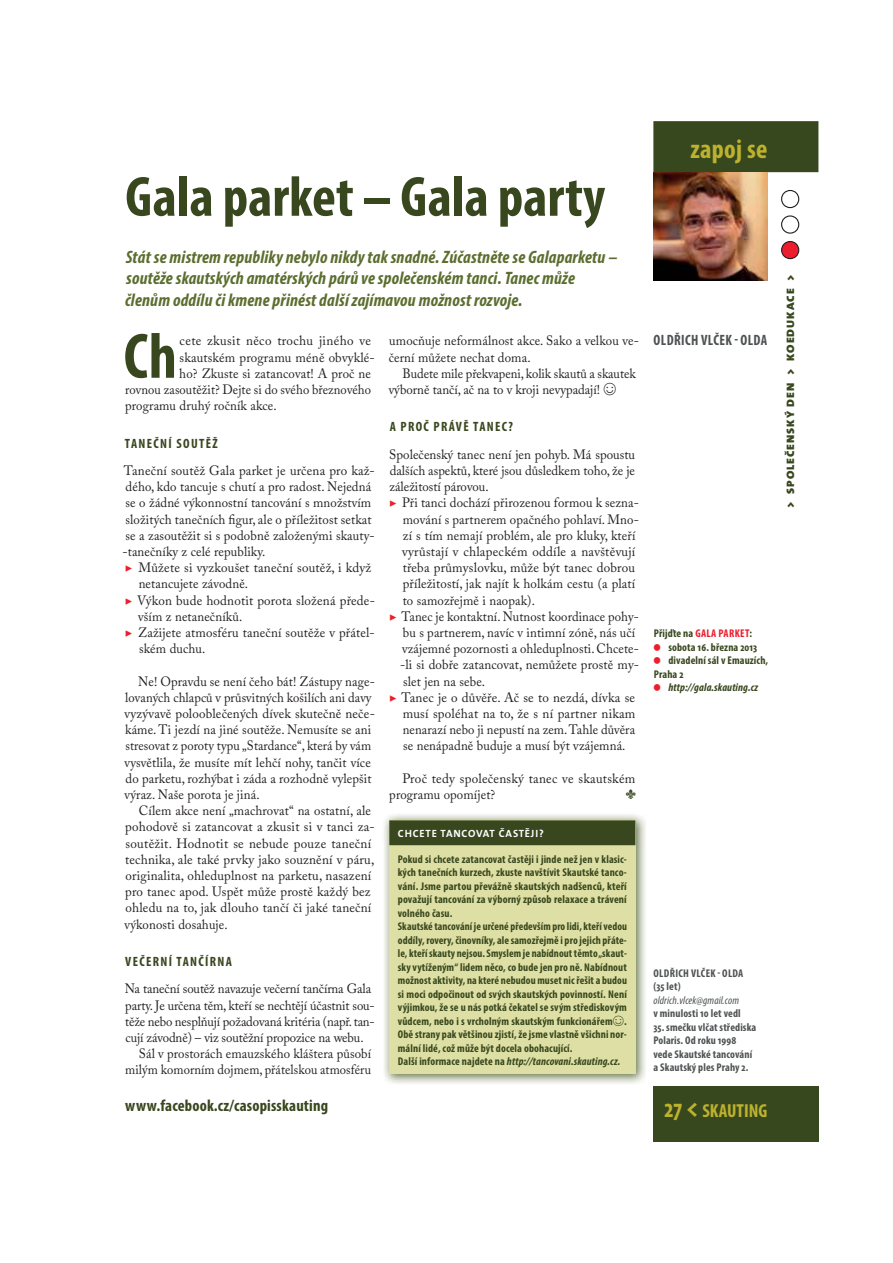
<style>
.page{position:relative;width:893px;height:1263px;background:#fff}
.page>*{position:absolute;margin:0;border:0;box-sizing:border-box;transform-origin:0 0}
.t1{font:700 condensed 64.65px "Myriad Pro";color:#38471e;scale:.95 1}
.t2{font:700 condensed 57px "Myriad Pro";color:#38471e}
.t3{font:700 condensed 27px "Myriad Pro";letter-spacing:.01em;color:#bdb22d}
.t4{font:700 condensed 18.9px "Myriad Pro";color:#bdb22d}
.t5{font:italic 700 condensed 18px/21.6px "Myriad Pro";letter-spacing:.01em;color:#5c6e2f}
.t6{font:700 condensed 16.5px "Myriad Pro";letter-spacing:.01em;color:#38471e}
.t7{font:700 condensed 15px "Myriad Pro";letter-spacing:.03em;color:#4f5253;scale:.95 1}
.t8{font:13.5px/16.2px "Adobe Caslon Pro";letter-spacing:.01em;color:#231f20;scale:.95 1}
.t9{font:13.5px/16.2px "Adobe Caslon Pro";letter-spacing:.01em;color:#231f20}
.t10{font:13.5px/16.2px "Adobe Caslon Pro";letter-spacing:.01em;color:#231f20;scale:.94 1}
.t11{font:13.5px "Adobe Caslon Pro";letter-spacing:.01em;color:#231f20;scale:.96 1}
.t12{font:13.5px "Adobe Caslon Pro";letter-spacing:-.01em;color:#231f20;scale:.95 1}
.t13{font:13.5px "Adobe Caslon Pro";letter-spacing:.01em;color:#231f20;scale:.93 1}
.t14{font:700 condensed 13.5px "Myriad Pro";letter-spacing:.1em;color:#38471e}
.t15{font:13.5px "Adobe Caslon Pro";letter-spacing:.03em;color:#231f20}
.t16{font:700 condensed 11.25px/13.5px "Myriad Pro";letter-spacing:.01em;color:#38471e}
.t17{font:700 condensed 11.25px/13.5px "Myriad Pro";letter-spacing:.01em;color:#4f5253}
.t18{font:700 condensed 11.25px/13.5px "Myriad Pro";letter-spacing:.03em;color:#4f5253}
.t19{font:italic condensed 11.25px "Myriad Pro";letter-spacing:.01em;color:#4f5253}
.t20{font:italic 700 condensed 11.25px "Myriad Pro";letter-spacing:.01em;color:#38471e}
.t21{font:900 10.8px "The Mix CE B9";letter-spacing:.08em;color:#38471e;scale:1.11 1}
.t22{font:700 10.5px "The Mix CE B7";letter-spacing:.075em;color:#fff}
.s1{font-family:"Minion Pro";color:#ec1e2e}
.s2{font-style:italic}
.s3{color:#ec1e2e}
.s4{font-size:27px}
.s5{font-family:"The Mix CE B7";font-stretch:normal;font-size:24px}
</style>
<div class="page">
<div style="left:653px;top:121px;width:165px;height:52px;background:#38481e"></div>
<svg style="left:781px;top:215px;width:19px;height:19px"></svg>
<svg style="left:781px;top:241px;width:19px;height:19px"></svg>
<svg style="left:781px;top:190px;width:19px;height:19px"></svg>
<div style="left:653px;top:1086px;width:165px;height:56px;background:#38481e"></div>
<img style="left:384px;top:814px;width:262px;height:270px">
<div style="left:389px;top:820px;width:246px;height:254px;background:#dedfa4"></div>
<div style="left:389px;top:820px;width:246px;height:25px;background:#38471e"></div>
<img style="left:653px;top:173px;width:114px;height:108px">
<h2 class="t2" style="left:125px;top:175px;width:481px">Gala parket – Gala party</h2>
<h3 class="t5" style="left:125px;top:247px;width:494px">Stát se mistrem republiky nebylo nikdy tak snadné. Zúčastněte se Galaparketu – soutěže skautských amatérských párů ve společenském tanci. Tanec může členům oddílu či kmene přinést další zajímavou možnost rozvoje.</h3>
<h1 class="t1" style="left:124px;top:331px;width:57px">Ch</h1>
<p class="t15" style="left:180px;top:336px;width:193px">cete zkusit něco trochu jiného ve</p>
<p class="t11" style="left:180px;top:352px;width:205px">skautském programu méně obvyklé-</p>
<p class="t8" style="left:179px;top:367px;width:203px">ho? Zkuste si zatancovat! A proč ne</p>
<p class="t13" style="left:125px;top:384px;width:266px">rovnou zasoutěžit? Dejte si do svého březnového</p>
<p class="t8" style="left:125px;top:399px;width:161px">programu druhý ročník akce.</p>
<p class="t14" style="left:125px;top:438px;width:94px">TANEČNÍ SOUTĚŽ</p>
<p class="t11" style="left:124px;top:465px;width:263px">Taneční soutěž Gala parket je určena pro kaž-</p>
<p class="t8" style="left:126px;top:480px;width:260px">dého, kdo tancuje s chutí a pro radost. Nejedná</p>
<p class="t8" style="left:126px;top:496px;width:260px">se o žádné výkonnostní tancování s množstvím</p>
<p class="t8" style="left:126px;top:513px;width:261px">složitých tanečních figur, ale o příležitost setkat</p>
<p class="t8" style="left:126px;top:529px;width:264px">se a zasoutěžit si s podobně založenými skauty-</p>
<p class="t8" style="left:122px;top:545px;width:152px">-tanečníky z celé republiky.</p>
<p class="t9" style="left:125px;top:561px;width:248px"><span class="s1">▶</span> Můžete si vyzkoušet taneční soutěž, i když</p>
<p class="t8" style="left:139px;top:577px;width:117px">netancujete závodně.</p>
<p class="t9" style="left:125px;top:594px;width:251px"><span class="s1">▶</span> Výkon bude hodnotit porota složená přede-</p>
<p class="t8" style="left:138px;top:610px;width:111px">vším z netanečníků.</p>
<p class="t11" style="left:125px;top:627px;width:262px"><span class="s1">▶</span> Zažijete atmosféru taneční soutěže v přátel-</p>
<p class="t8" style="left:139px;top:642px;width:71px">ském duchu.</p>
<p class="t8" style="left:125px;top:675px;width:265px;text-indent:14px">Ne! Opravdu se není čeho bát! Zástupy nage&shy;lovaných chlapců v průsvitných košilích ani davy vyzývavě polooblečených dívek skutečně neče&shy;káme. Ti jezdí na jiné soutěže. Nemusíte se ani stresovat z poroty typu „Stardance“, která by vám vysvětlila, že musíte mít lehčí nohy, tančit více do parketu, rozhýbat i záda a rozhodně vylepšit výraz. Naše porota je jiná.</p>
<p class="t8" style="left:125px;top:804px;width:265px;text-indent:14px">Cílem akce není „machrovat“ na ostatní, ale pohodově si zatancovat a zkusit si v tanci za&shy;soutěžit. Hodnotit se nebude pouze taneční technika, ale také prvky jako souznění v páru, originalita, ohleduplnost na parketu, nasazení pro tanec apod. Uspět může prostě každý bez ohledu na to, jak dlouho tančí či jaké taneční výkonosti dosahuje.</p>
<p class="t14" style="left:125px;top:956px;width:108px">VEČERNÍ TANČÍRNA</p>
<p class="t12" style="left:125px;top:984px;width:261px">Na taneční soutěž navazuje večerní tančírna Gala</p>
<p class="t12" style="left:125px;top:1000px;width:264px">party. Je určena těm, kteří se nechtějí účastnit sou-</p>
<p class="t12" style="left:125px;top:1016px;width:264px">těže nebo nesplňují požadovaná kritéria (např. tan-</p>
<p class="t12" style="left:126px;top:1032px;width:252px">cují závodně) – viz soutěžní propozice na webu.</p>
<p class="t8" style="left:139px;top:1047px;width:246px">Sál v prostorách emauzského kláštera působí</p>
<p class="t13" style="left:125px;top:1065px;width:266px">milým komorním dojmem, přátelskou atmosféru</p>
<p class="t6" style="left:125px;top:1100px;width:204px">www.facebook.cz/casopisskauting</p>
<p class="t8" style="left:389px;top:334px;width:265px">umocňuje neformálnost akce. Sako a velkou ve&shy;černí můžete nechat doma.</p>
<p class="t10" style="left:389px;top:367px;width:264px;text-indent:14px">Budete mile překvapeni, kolik skautů a skautek výborně tančí, ač na to v kroji nevypadají!</p>
<p class="t14" style="left:390px;top:422px;width:125px">A PROČ PRÁVĚ TANEC?</p>
<p class="t11" style="left:389px;top:449px;width:258px">Společenský tanec není jen pohyb. Má spoustu</p>
<p class="t8" style="left:390px;top:464px;width:260px">dalších aspektů, které jsou důsledkem toho, že je</p>
<p class="t8" style="left:389px;top:480px;width:106px">záležitostí párovou.</p>
<p class="t8" style="left:389px;top:496px;width:264px"><span class="s1">▶</span> Při tanci dochází přirozenou formou k sezna-</p>
<p class="t8" style="left:403px;top:513px;width:250px">mování s partnerem opačného pohlaví. Mno-</p>
<p class="t8" style="left:403px;top:529px;width:246px">zí s tím nemají problém, ale pro kluky, kteří</p>
<p class="t9" style="left:402px;top:545px;width:235px">vyrůstají v chlapeckém oddíle a navštěvují</p>
<p class="t9" style="left:403px;top:561px;width:234px">třeba průmyslovku, může být tanec dobrou</p>
<p class="t8" style="left:403px;top:577px;width:246px">příležitostí, jak najít k holkám cestu (a platí</p>
<p class="t8" style="left:403px;top:594px;width:141px">to samozřejmě i naopak).</p>
<p class="t10" style="left:389px;top:610px;width:267px"><span class="s1">▶</span> Tanec je kontaktní. Nutnost koordinace pohy-</p>
<p class="t8" style="left:403px;top:626px;width:246px">bu s partnerem, navíc v intimní zóně, nás učí</p>
<p class="t10" style="left:402px;top:642px;width:253px">vzájemné pozornosti a ohleduplnosti. Chcete-</p>
<p class="t11" style="left:400px;top:660px;width:250px">-li si dobře zatancovat, nemůžete prostě my-</p>
<p class="t8" style="left:403px;top:675px;width:88px">slet jen na sebe.</p>
<p class="t9" style="left:389px;top:691px;width:248px"><span class="s1">▶</span> Tanec je o důvěře. Ač se to nezdá, dívka se</p>
<p class="t9" style="left:403px;top:707px;width:234px">musí spoléhat na to, že s ní partner nikam</p>
<p class="t10" style="left:403px;top:723px;width:249px">nenarazí nebo ji nepustí na zem. Tahle důvěra</p>
<p class="t8" style="left:403px;top:739px;width:236px">se nenápadně buduje a musí být vzájemná.</p>
<p class="t9" style="left:389px;top:772px;width:248px;text-indent:13px">Proč tedy společenský tanec ve skautském programu opomíjet?</p>
<p class="t22" style="left:398px;top:830px;width:147px">CHCETE TANCOVAT ČASTĚJI?</p>
<p class="t16" style="left:398px;top:853px;width:231px">Pokud si chcete zatancovat častěji i jinde než jen v klasic&shy;kých tanečních kurzech, zkuste navštívit Skautské tanco&shy;vání. Jsme partou převážně skautských nadšenců, kteří považují tancování za výborný způsob relaxace a trávení volného času.<br>Skautské tancování je určené především pro lidi, kteří vedou oddíly, rovery, činovníky, ale samozřejmě i pro jejich přáte&shy;le, kteří skauty nejsou. Smyslem je nabídnout těmto „skaut&shy;sky vytíženým“ lidem něco, co bude jen pro ně. Nabídnout možnost aktivity, na které nebudou muset nic řešit a budou si moci odpočinout od svých skautských povinností. Není výjimkou, že se u nás potká čekatel se svým střediskovým vůdcem, nebo i s vrcholným skautským funkcionářem .<br>Obě strany pak většinou zjistí, že jsme vlastně všichni nor&shy;mální lidé, což může být docela obohacující.<br>Další informace najdete na <span class="s2">http://tancovani.skauting.cz.</span></p>
<h3 class="t3" style="left:690px;top:139px;width:78px">zapoj se</h3>
<p class="t7" style="left:653px;top:335px;width:121px">OLDŘICH VLČEK - OLDA</p>
<p class="t16" style="left:654px;top:627px;width:100px">Přijďte na <span class="s3">GALA PARKET</span>:</p>
<p class="t16" style="left:668px;top:641px;width:90px">sobota 16. března 2013</p>
<p class="t16" style="left:668px;top:654px;width:101px">divadelní sál v Emauzích,</p>
<p class="t16" style="left:654px;top:668px;width:31px">Praha 2</p>
<p class="t20" style="left:668px;top:683px;width:91px">http://gala.skauting.cz</p>
<p class="t18" style="left:653px;top:967px;width:92px">OLDŘICH VLČEK - OLDA (35 let)</p>
<p class="t19" style="left:653px;top:996px;width:87px">oldrich.vlcek@gmail.com</p>
<p class="t17" style="left:653px;top:1007px;width:89px">v minulosti 10 let vedl</p>
<p class="t17" style="left:653px;top:1021px;width:104px">35. smečku vlčat střediska<br>Polaris. Od roku 1998 vede Skautské tancování a Skautský ples Prahy 2.</p>
<h3 class="t4" style="left:664px;top:1100px;width:104px"><span class="s4">27</span> <span class="s5">&lt;</span> SKAUTING</h3>
<p class="t21" style="left:787px;top:508px;width:212px;rotate:-90deg">&gt; SPOLEČENSKÝ DEN &gt; KOEDUKACE &gt;</p>
</div>
